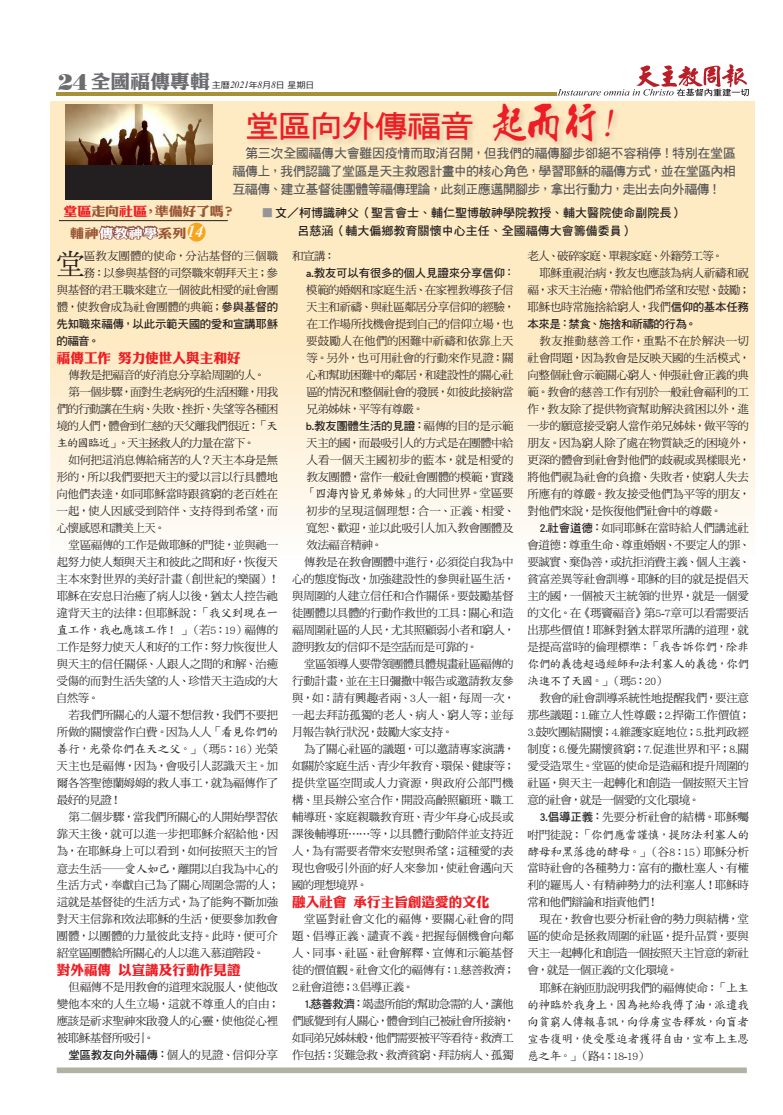
<style>
.page{position:relative;width:783px;height:1115px;background:#fff}
.page>*{position:absolute;margin:0;border:0;box-sizing:border-box;transform-origin:0 0}
.t1{font:30.6px "DF Hei W7 WIN BF";letter-spacing:-.045em;color:#ee1d23;scale:1.11 1}
.新內文{font:28.5px "DF Ming Std W5";color:#231f20}
.t2{font:22.7px "Poster Bodoni BT";color:#6c6d70}
.t3{font:18.9px "DF Li King Hei W8 WIN BF";color:#6c6d70;scale:1.05 1}
.新副刊小標{font:13.6px "DF Li King Hei W8 WIN BF";color:#ee1d23}
.新引文{font:13px/18px "DF Hei W7 WIN BF";letter-spacing:-.045em;color:#57585a;text-align:justify}
._48細明二題{font:12.6px "DF Li King Hei W8 WIN BF";letter-spacing:.005em;color:#995535;scale:1.11 1}
._48細明二題-2{font:12.6px "DF Li King Hei W8 WIN BF";letter-spacing:.045em;color:#995535;scale:1.11 1}
.新內文-2{font:12px/17px "DF Biao Kai Shu Std W5";letter-spacing:-.05em;color:#231f20}
.新作者{font:12px "DF Hei Std W7";color:#231f20}
.新內文-3{font:12px/17px "DF Biao Kai Shu Std W5";letter-spacing:-.07em;color:#231f20}
.新內文-4{font:11.5px/17px "DF Ming Std W5";letter-spacing:-.03em;color:#231f20;text-align:justify}
.新內文-5{font:11.5px "DF Hei Std W7";letter-spacing:-.025em;color:#231f20}
.新內文-6{font:11.5px "DF Ming Std W5";color:#231f20}
.新內文-7{font:11.5px "DF Ming Std W5";letter-spacing:-.065em;color:#231f20}
.新內文-8{font:11.5px "DF Ming Std W5";letter-spacing:.01em;color:#231f20}
.t4{font:8.3px "DF Hei Std W5";color:#231f20;scale:1.11 1}
.s1{font-family:"Times New Roman";font-style:italic;font-size:9.6px}
.s2{font-family:"winman tun 100145";font-size:38px}
.s3{font-family:"winman tun 100145";font-style:italic;font-size:35px}
.s4{color:#939598}
.s5{color:#ee1d23}
.s6{color:#fff}
.s7{font-family:"Times New Roman";font-weight:700;font-style:italic;font-size:16.6px;color:#fff}
.s8{font-family:"DF Hei Std W7"}
.s9{font-family:"DF Biao Kai Shu Std W5";font-size:12px}
.s10{font-family:"DF Ming Std W5";font-size:11.5px}
.s11{font-family:"DF Fang Song W6 WIN BF";font-size:12px}
.s12{font-family:"Times New Roman";font-style:italic}
</style>
<div class="page">
<svg style="left:50px;top:101px;width:704px;height:428px;background:#fdedce"></svg>
<div style="left:65px;top:104px;width:147px;height:96px;background:#231f20"></div>
<img style="left:65px;top:104px;width:147px;height:60px">
<div style="left:57px;top:1067px;width:689px;height:5px;background:#b2b2a3"></div>
<hr style="left:57px;top:92px;width:650px;height:3px;background:#a79137">
<svg style="left:557px;top:64px;width:191px;height:32px"></svg>
<hr style="left:59px;top:220px;width:169px;height:1px;background:#231f20">
<div style="left:187px;top:223px;width:18px;height:18px;background:#f9a51b;border-radius:50%"></div>
<svg style="left:93px;top:224px;width:67px;height:17px"></svg>
<div style="left:244px;top:101px;width:377px;height:48px;background:#231f20;opacity:.15"></div>
<p class="t2" style="left:58px;top:68px;width:31px">24</p>
<p class="t3" style="left:91px;top:71px;width:115px">全國福傳專輯</p>
<p class="t4" style="left:212px;top:81px;width:94px">主曆<span class="s1">2021</span>年<span class="s1">8</span>月<span class="s1">8</span>日 星期日</p>
<p class="t1" style="left:245px;top:110px;width:350px">堂區向外傳福音 <span class="s2">起而行</span><span class="s3">！</span></p>
<p class="新引文" style="left:232px;top:144px;width:505px;text-indent:13px">第三次全國福傳大會雖因疫情而取消召開，但我們的福傳腳步卻絕不容稍停！特別在堂區福傳上，我們認識了堂區是天主救恩計畫中的核心角色，學習耶穌的福傳方式，並在堂區內相互福傳、建立基督徒團體等福傳理論，此刻正應邁開腳步，拿出行動力，走出去向外福傳！</p>
<p class="新作者" style="left:261px;top:206px;width:423px"><span class="s4">■</span>文／柯博識神父（聖言會士、輔仁聖博敏神學院教授、輔大醫院使命副院長）</p>
<p class="新作者" style="left:297px;top:224px;width:337px">呂慈涵（輔大偏鄉教育關懷中心主任、全國福傳大會籌備委員）</p>
<p class="_48細明二題" style="left:64px;top:205px;width:156px"><span class="s5">堂區</span>走向<span class="s5">社區</span>，準備好了嗎？</p>
<p class="_48細明二題-2" style="left:70px;top:226px;width:121px">輔神<span class="s6">傳教神學</span>系列<span class="s7">14</span></p>
<p class="新內文" style="left:56px;top:248px;width:30px">堂</p>
<p class="新內文-8" style="left:84px;top:249px;width:196px">區教友團體的使命，分沾基督的三個職</p>
<p class="新內文-4" style="left:84px;top:264px;width:196px">務：以參與基督的司祭職來朝拜天主；參</p>
<p class="新內文-4" style="left:57px;top:281px;width:223px">與基督的君王職來建立一個彼此相愛的社會團</p>
<p class="新內文-4" style="left:57px;top:298px;width:223px">體，使教會成為社會團體的典範；<span class="s8">參與基督的</span></p>
<p class="新內文-5" style="left:57px;top:317px;width:223px">先知職來福傳，以此示範天國的愛和宣講耶穌</p>
<p class="新內文-5" style="left:57px;top:334px;width:45px">的福音。</p>
<p class="新副刊小標" style="left:57px;top:350px;width:185px">福傳工作 努力使世人與主和好</p>
<p class="新內文-4" style="left:69px;top:366px;width:198px">傳教是把福音的好消息分享給周圍的人。</p>
<p class="新內文-4" style="left:56px;top:382px;width:223px;text-indent:12px">第一個步驟，面對生老病死的生活困難，用我們的行動讓在生病、失敗、挫折、失望等各種困境的人們，體會到仁慈的天父離我們很近：<span class="s9">「天主的國臨近」</span>。天主拯救人的力量在當下。</p>
<p class="新內文-4" style="left:56px;top:451px;width:223px;text-indent:12px">如何把這消息傳給痛苦的人？天主本身是無形的，所以我們要把天主的愛以言以行具體地向他們表達，如同耶穌當時跟貧窮的老百姓在一起，使人因感受到陪伴、支持得到希望，而心懷感恩和讚美上天。</p>
<p class="新內文-4" style="left:57px;top:535px;width:224px;text-align:left;text-indent:12px">堂區福傳的工作是做耶穌的門徒，並與祂一起努力使人類與天主和彼此之間和好，恢復天主本來對世界的美好計畫（創世紀的樂園）！耶穌在安息日治癒了病人以後，猶太人控告祂違背天主的法律：但耶穌說：<span class="s9">「我父到現在一</span></p>
<p class="新內文-2" style="left:56px;top:621px;width:223px">直工作，我也應該工作！ 」<span class="s10">（若5：19）福傳的</span></p>
<p class="新內文-4" style="left:56px;top:638px;width:223px">工作是努力使天人和好的工作：努力恢復世人與天主的信任關係、人跟人之間的和解、治癒受傷的而對生活失望的人、珍惜天主造成的大自然等。</p>
<p class="新內文-4" style="left:57px;top:705px;width:223px;line-height:17.4px;text-align:right">若我們所關心的人還不想信教，我們不要把所做的關懷當作白費。因為人人<span class="s9">「看見你們的</span></p>
<p class="新內文-2" style="left:56px;top:740px;width:223px">善行，光榮你們在天之父。」<span class="s10">（瑪5：16）光榮</span></p>
<p class="新內文-4" style="left:57px;top:757px;width:223px">天主也是福傳，因為，會吸引人認識天主。加爾各答聖德蘭姆姆的救人事工，就為福傳作了最好的見證！</p>
<p class="新內文-4" style="left:56px;top:808px;width:224px;text-indent:12px">第二個步驟，當我們所關心的人開始學習依靠天主後，就可以進一步把耶穌介紹給他，因為，在耶穌身上可以看到，如何按照天主的旨意去生活──<span class="s9">愛人如己</span>，離開以自我為中心的生活方式，奉獻自己為了關心周圍急需的人；這就是基督徒的生活方式，為了能夠不斷加強對天主信靠和效法耶穌的生活，便要參加教會團體，以團體的力量彼此支持。此時，便可介紹堂區團體給所關心的人以進入慕道階段。</p>
<p class="新副刊小標" style="left:57px;top:962px;width:185px">對外福傳 以宣講及行動作見證</p>
<p class="新內文-4" style="left:57px;top:978px;width:224px;text-indent:12px">但福傳不是用教會的道理來說服人，使他改變他本來的人生立場，這就不尊重人的自由；應該是祈求聖神來啟發人的心靈，使他從心裡被耶穌基督所吸引。</p>
<p class="新內文-4" style="left:68px;top:1046px;width:211px"><span class="s8">堂區教友向外福傳：</span>個人的見證、信仰分享</p>
<p class="新內文-4" style="left:292px;top:247px;width:45px">和宣講：</p>
<p class="新內文-4" style="left:306px;top:264px;width:210px;text-align:left"><span class="s8">a.教友可以有很多的個人見證來分享信仰：</span>模範的婚姻和家庭生活、在家裡教導孩子信天主和祈禱、與社區鄰居分享信仰的經驗，在工作場所找機會提到自己的信仰立場，也要鼓勵人在他們的困難中祈禱和依靠上天等。另外，也可用社會的行動來作見證：關心和幫助困難中的鄰居，和建設性的關心社區的情況和整個社會的發展，如彼此接納當兄弟姊妹，平等有尊嚴。</p>
<p class="新內文-4" style="left:304px;top:417px;width:212px"><span class="s8">b.教友團體生活的見證：</span>福傳的目的是示範天主的國，而最吸引人的方式是在團體中給人看一個天主國初步的藍本，就是相愛的教友團體，當作一般社會團體的模範，實踐「<span class="s11">四海內皆兄弟姊妹</span>」的大同世界。堂區要初步的呈現這個理想：合一、正義、相愛、寬恕、歡迎，並以此吸引人加入教會團體及效法福音精神。</p>
<p class="新內文-4" style="left:292px;top:553px;width:224px;text-indent:12px">傳教是在教會團體中進行，必須從自我為中心的態度悔改，加強建設性的參與社區生活，與周圍的人建立信任和合作關係。要鼓勵基督徒團體以具體的行動作救世的工具：關心和造福周圍社區的人民，尤其照顧弱小者和窮人，證明教友的信仰不是空話而是可靠的。</p>
<p class="新內文-4" style="left:292px;top:655px;width:224px;text-indent:12px">堂區領導人要帶領團體具體規畫社區福傳的行動計畫，並在主日彌撒中報告或邀請教友參與，如：請有興趣者兩、3人一組，每周一次，一起去拜訪孤獨的老人、病人、窮人等；並每月報告執行狀況，鼓勵大家支持。</p>
<p class="新內文-4" style="left:292px;top:740px;width:224px;text-indent:12px">為了關心社區的議題，可以邀請專家演講，如關於家庭生活、青少年教育、環保、健康等；提供堂區空間或人力資源，與政府公部門機構、里長辦公室合作，開設高齡照顧班、職工輔導班、家庭親職教育班、青少年身心成長或課後輔導班⋯⋯等，以具體行動陪伴並支持近人，為有需要者帶來安慰與希望；這種愛的表現也會吸引外面的好人來參加，使社會邁向天國的理想境界。</p>
<p class="新副刊小標" style="left:292px;top:894px;width:199px">融入社會 承行主旨創造愛的文化</p>
<p class="新內文-4" style="left:292px;top:910px;width:224px;text-indent:12px">堂區對社會文化的福傳，要關心社會的問題、倡導正義、譴責不義。把握每個機會向鄰人、同事、社區、社會解釋、宣傳和示範基督徒的價值觀。社會文化的福傳有：1<span class="s12">.</span>慈善救濟；2<span class="s12">.</span>社會道德；3<span class="s12">.</span>倡導正義。</p>
<p class="新內文-4" style="left:292px;top:995px;width:224px;text-indent:11px"><span class="s8">1.慈善救濟：</span>竭盡所能的幫助急需的人，讓他們感覺到有人關心，體會到自己被社會所接納，如同弟兄姊妹般，他們需要被平等看待。救濟工作包括：災難急救、救濟貧窮、拜訪病人、孤獨</p>
<p class="新內文-7" style="left:527px;top:249px;width:197px">老人、破碎家庭、單親家庭、外籍勞工等。</p>
<p class="新內文-4" style="left:527px;top:264px;width:224px;text-indent:12px">耶穌重視治病，教友也應該為病人祈禱和祝福，求天主治癒，帶給他們希望和安慰、鼓勵；耶穌也時常施捨給窮人，我們<span class="s8">信仰的基本任務本來是：禁食、施捨和祈禱的行為。</span></p>
<p class="新內文-4" style="left:527px;top:332px;width:224px;text-indent:12px">教友推動慈善工作，重點不在於解決一切社會問題，因為教會是反映天國的生活模式，向整個社會示範關心窮人、伸張社會正義的典範。教會的慈善工作有別於一般社會福利的工作，教友除了提供物資幫助解決貧困以外，進一步的願意接受窮人當作弟兄姊妹，做平等的朋友。因為窮人除了處在物質缺乏的困境外，更深的體會到社會對他們的歧視或異樣眼光，將他們視為社會的負擔、失敗者，使窮人失去所應有的尊嚴。教友接受他們為平等的朋友，對他們來說，是恢復他們社會中的尊嚴。</p>
<p class="新內文-4" style="left:527px;top:518px;width:224px;text-indent:12px"><span class="s8">2.社會道德：</span>如同耶穌在當時給人們講述社會道德：尊重生命、尊重婚姻、不要定人的罪、要誠實、棄偽善，或抗拒消費主義、個人主義、貧富差異等社會訓導。耶穌的目的就是提倡天主的國，一個被天主統領的世界，就是一個愛的文化。在《瑪竇福音》第5<span class="s12">-</span>7章可以看需要活出那些價值！耶穌對猶太群眾所講的道理，就是提高當時的倫理標準：<span class="s9">「我告訴你們，除非</span></p>
<p class="新內文-3" style="left:527px;top:655px;width:223px">你們的義德超過經師和法利塞人的義德，你們決進不了天國。」<span class="s10">（瑪5：20）</span></p>
<p class="新內文-4" style="left:527px;top:689px;width:224px;text-indent:12px">教會的社會訓導系統性地提醒我們，要注意那些議題：1<span class="s12">.</span>確立人性尊嚴；2<span class="s12">.</span>捍衛工作價值；3<span class="s12">.</span>鼓吹團結關懷；4<span class="s12">.</span>維護家庭地位；5<span class="s12">.</span>批判政經制度；6<span class="s12">.</span>優先關懷貧窮；7<span class="s12">.</span>促進世界和平；8<span class="s12">.</span>關愛受造眾生。堂區的使命是造福和提升周圍的社區，與天主一起轉化和創造一個按照天主旨意的社會，就是一個愛的文化環境。</p>
<p class="新內文-6" style="left:539px;top:810px;width:211px"><span class="s8">3.倡導正義：</span>先要分析社會的結構。耶穌囑</p>
<p class="新內文-2" style="left:527px;top:825px;width:223px"><span class="s10">咐門徒說：</span>「你們應當謹慎，提防法利塞人的酵母和黑落德的酵母。」<span class="s10">（谷8：15）耶穌分析</span></p>
<p class="新內文-4" style="left:527px;top:859px;width:223px">當時社會的各種勢力：富有的撒杜塞人、有權利的羅馬人、有精神勢力的法利塞人！耶穌時常和他們辯論和指責他們！</p>
<p class="新內文-4" style="left:527px;top:910px;width:223px;text-indent:12px">現在，教會也要分析社會的勢力與結構，堂區的使命是拯救周圍的社區，提升品質，要與天主一起轉化和創造一個按照天主旨意的新社會，就是一個正義的文化環境。</p>
<p class="新內文-4" style="left:539px;top:978px;width:211px">耶穌在納匝肋說明我們的福傳使命：<span class="s9">「上主</span></p>
<p class="新內文-2" style="left:527px;top:995px;width:223px;text-align:justify">的神臨於我身上，因為衪給我傅了油，派遣我向貧窮人傳報喜訊，向俘虜宣告釋放，向盲者宣告復明，使受壓迫者獲得自由，宣布上主恩</p>
<p class="新內文-4" style="left:527px;top:1046px;width:123px"><span class="s9">慈之年。」</span>（路4：18<span class="s12">-</span>19）</p>
</div>
